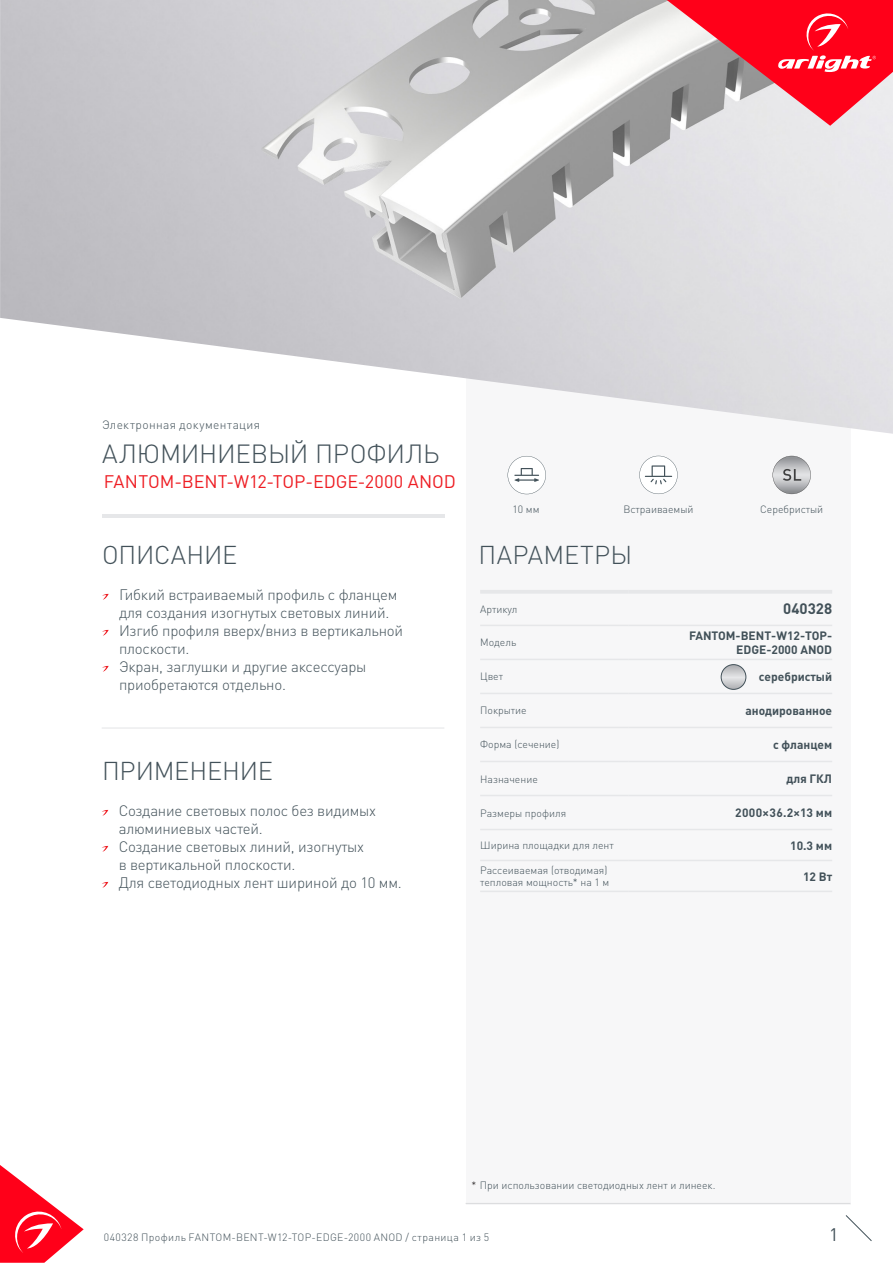
<style>
.page{position:relative;width:893px;height:1263px;background:#fff}
.page>*{position:absolute;margin:0;border:0;box-sizing:border-box;transform-origin:0 0}
.t1{font:300 25.95px "DIN Pro";letter-spacing:-.01em;color:#425159}
.t2{font:300 25.5px "DIN Pro";letter-spacing:-.005em;color:#425159}
.t3{font:300 25.5px "DIN Pro";letter-spacing:.015em;color:#425159}
.t4{font:18px "DIN Pro";letter-spacing:-.005em;color:#ee1d23}
.t5{font:18px "DIN Pro";color:#425159}
.t6{font:300 15px/18px "DIN Pro";letter-spacing:-.015em;color:#425159}
.t7{font:700 15px "DIN Pro";color:#425159}
.t8{font:700 12px/14.4px "DIN Pro";color:#425159;text-align:right}
.t9{font:300 12px "DIN Pro";letter-spacing:.03em;color:#425159}
.t10{font:700 12px "DIN Pro";letter-spacing:.025em;color:#425159}
.t11{font:300 10.5px/12.6px "DIN Pro";color:#425159}
.t12{font:300 10.5px "DIN Pro";letter-spacing:.035em;color:#425159}
.s1{color:#231f20}
</style>
<div class="page">
<svg style="left:0;top:1165px;width:84px;height:98px"></svg>
<svg style="left:845px;top:1215px;width:27px;height:26px"></svg>
<div style="left:466px;top:250px;width:384px;height:954px;background:#f7f7f8"></div>
<svg style="left:508px;top:456px;width:38px;height:38px"></svg>
<hr style="left:102px;top:514px;width:342px;height:3px;background:#e6e7e9">
<svg style="left:102px;top:594px;width:7px;height:6px"></svg>
<svg style="left:102px;top:630px;width:7px;height:6px"></svg>
<svg style="left:102px;top:666px;width:7px;height:6px"></svg>
<svg style="left:102px;top:810px;width:6px;height:6px"></svg>
<svg style="left:102px;top:846px;width:6px;height:6px"></svg>
<svg style="left:102px;top:882px;width:6px;height:6px"></svg>
<hr style="left:102px;top:727px;width:342px;height:2px;background:#e6e7e9">
<hr style="left:480px;top:590px;width:148px;height:4px;background:#e6e7e9">
<hr style="left:628px;top:590px;width:204px;height:4px;background:#e6e7e9">
<hr style="left:480px;top:625px;width:148px;height:1px;background:#e6e7e9">
<hr style="left:628px;top:625px;width:204px;height:1px;background:#e6e7e9">
<hr style="left:480px;top:659px;width:148px;height:1px;background:#e6e7e9">
<hr style="left:628px;top:659px;width:204px;height:1px;background:#e6e7e9">
<hr style="left:480px;top:693px;width:148px;height:1px;background:#e6e7e9">
<hr style="left:628px;top:693px;width:204px;height:1px;background:#e6e7e9">
<hr style="left:480px;top:727px;width:148px;height:1px;background:#e6e7e9">
<hr style="left:628px;top:727px;width:204px;height:1px;background:#e6e7e9">
<hr style="left:480px;top:761px;width:148px;height:1px;background:#e6e7e9">
<hr style="left:628px;top:761px;width:204px;height:1px;background:#e6e7e9">
<hr style="left:480px;top:795px;width:148px;height:1px;background:#e6e7e9">
<hr style="left:628px;top:795px;width:204px;height:1px;background:#e6e7e9">
<hr style="left:480px;top:829px;width:148px;height:1px;background:#e6e7e9">
<hr style="left:628px;top:829px;width:204px;height:1px;background:#e6e7e9">
<hr style="left:480px;top:860px;width:148px;height:1px;background:#e6e7e9">
<hr style="left:628px;top:860px;width:204px;height:1px;background:#e6e7e9">
<hr style="left:480px;top:891px;width:148px;height:1px;background:#e6e7e9">
<hr style="left:628px;top:891px;width:204px;height:1px;background:#e6e7e9">
<hr style="left:466px;top:1203px;width:384px;height:1px;background:#dcdddf">
<svg style="left:639px;top:456px;width:39px;height:38px"></svg>
<img style="left:0;top:0;width:893px;height:434px">
<svg style="left:667px;top:0;width:226px;height:126px;background:#e65b68"></svg>
<svg style="left:721px;top:665px;width:25px;height:24px"></svg>
<div style="left:721px;top:664px;width:25px;height:26px;border:1px solid #425159;border-radius:50%"></div>
<svg style="left:773px;top:456px;width:38px;height:38px"></svg>
<p class="t9" style="left:102px;top:417px;width:160px">Электронная документация</p>
<p class="t1" style="left:102px;top:436px;width:339px">АЛЮМИНИЕВЫЙ ПРОФИЛЬ</p>
<p class="t4" style="left:104px;top:470px;width:354px">FANTOM-BENT-W12-TOP-EDGE-2000 ANOD</p>
<p class="t11" style="left:512px;top:502px;width:29px">10 мм</p>
<p class="t11" style="left:623px;top:502px;width:72px">Встраиваемый</p>
<p class="t11" style="left:760px;top:502px;width:65px">Серебристый</p>
<p class="t2" style="left:102px;top:537px;width:137px">ОПИСАНИЕ</p>
<p class="t3" style="left:478px;top:537px;width:155px">ПАРАМЕТРЫ</p>
<p class="t6" style="left:119px;top:584px;width:280px">Гибкий встраиваемый профиль с фланцем для создания изогнутых световых линий.</p>
<p class="t6" style="left:119px;top:620px;width:286px">Изгиб профиля вверх/вниз в вертикальной плоскости.</p>
<p class="t6" style="left:119px;top:656px;width:249px">Экран, заглушки и другие аксессуары приобретаются отдельно.</p>
<p class="t11" style="left:480px;top:602px;width:39px">Артикул</p>
<p class="t7" style="left:783px;top:599px;width:50px">040328</p>
<p class="t11" style="left:480px;top:636px;width:38px">Модель</p>
<p class="t8" style="left:689px;top:628px;width:145px">FANTOM-BENT-W12-TOP-<br>EDGE-2000 ANOD</p>
<p class="t11" style="left:480px;top:670px;width:24px">Цвет</p>
<p class="t8" style="left:759px;top:669px;width:75px">серебристый</p>
<p class="t11" style="left:480px;top:704px;width:48px">Покрытие</p>
<p class="t8" style="left:745px;top:703px;width:88px">анодированное</p>
<p class="t11" style="left:480px;top:738px;width:81px">Форма (сечение)</p>
<p class="t8" style="left:773px;top:737px;width:61px">с фланцем</p>
<p class="t11" style="left:480px;top:772px;width:59px">Назначение</p>
<p class="t8" style="left:786px;top:771px;width:47px">для ГКЛ</p>
<p class="t11" style="left:480px;top:806px;width:87px">Размеры профиля</p>
<p class="t10" style="left:735px;top:805px;width:98px">2000×36.2×13 мм</p>
<p class="t11" style="left:480px;top:838px;width:135px">Ширина площадки для лент</p>
<p class="t8" style="left:790px;top:837px;width:43px">10.3 мм</p>
<p class="t11" style="left:480px;top:863px;width:131px">Рассеиваемая (отводимая) тепловая мощность* на 1 м</p>
<p class="t8" style="left:803px;top:868px;width:31px">12 Вт</p>
<p class="t2" style="left:102px;top:753px;width:172px">ПРИМЕНЕНИЕ</p>
<p class="t6" style="left:119px;top:800px;width:259px">Создание световых полос без видимых алюминиевых частей.</p>
<p class="t6" style="left:119px;top:836px;width:247px">Создание световых линий, изогнутых в вертикальной плоскости.</p>
<p class="t6" style="left:119px;top:872px;width:285px">Для светодиодных лент шириной до 10 мм.</p>
<p class="t11" style="left:471px;top:1178px;width:246px"><span class="s1">*</span> При использовании светодиодных лент и линеек.</p>
<p class="t12" style="left:104px;top:1230px;width:387px">040328 Профиль FANTOM-BENT-W12-TOP-EDGE-2000 ANOD / страница 1 из 5</p>
<p class="t5" style="left:829px;top:1222px;width:11px">1</p>
</div>
